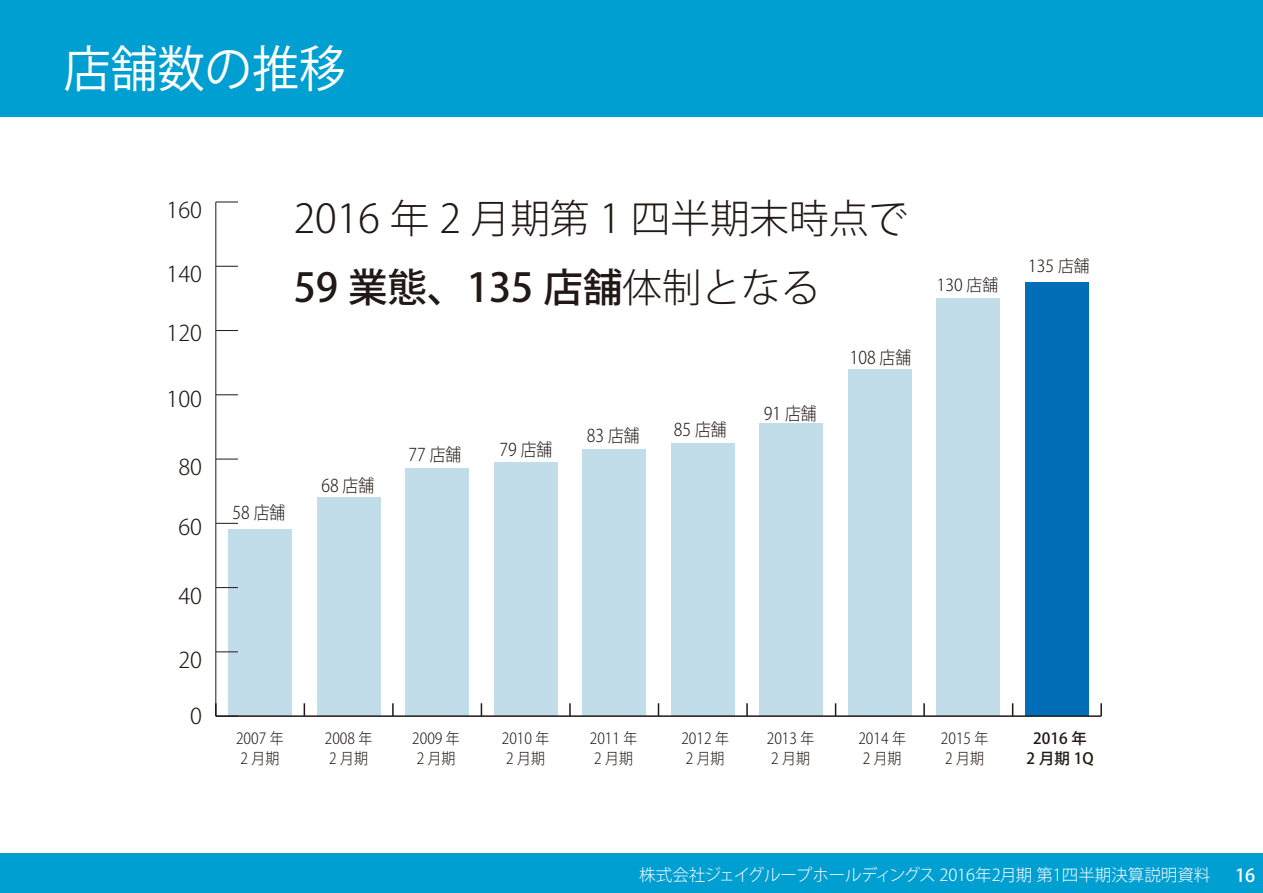
<style>
.page{position:relative;width:1263px;height:893px;background:#009fd2}
.page>*{position:absolute;margin:0;border:0;box-sizing:border-box;transform-origin:0 0}
.t1{font:49.5px "Koz Go Pro";color:#fff;scale:.95 1}
.t2{font:300 39.6px/69.3px "Koz Go Pro";color:#221815}
.t3{font:300 21.75px "Koz Go Pro";color:#221815}
.t4{font:500 18px "Koz Go Pro";color:#fff}
.t5{font:300 17.55px "Koz Go Pro";color:#221815;scale:.9 1}
.t6{font:300 16.5px "Koz Go Pro";color:#fff}
.t7{font:300 16.5px "Koz Go Pro";color:#221815;scale:.96 1}
.t8{font:300 15.45px/19.8px "Koz Go Pro";color:#221815;scale:.9 1}
.t9{font:500 15.45px/19.8px "Koz Go Pro";color:#221815;text-align:center}
.s1{font-weight:500}
</style>
<div class="page">
<div style="left:0;top:117px;width:1263px;height:735px;background:#fff"></div>
<div style="left:228px;top:530px;width:64px;height:186px;background:#c2ddea"></div>
<div style="left:317px;top:498px;width:63px;height:218px;background:#c2ddea"></div>
<div style="left:405px;top:469px;width:64px;height:247px;background:#c2ddea"></div>
<div style="left:494px;top:462px;width:64px;height:254px;background:#c2ddea"></div>
<div style="left:582px;top:449px;width:64px;height:267px;background:#c2ddea"></div>
<div style="left:671px;top:443px;width:64px;height:273px;background:#c2ddea"></div>
<div style="left:759px;top:424px;width:64px;height:292px;background:#c2ddea"></div>
<div style="left:848px;top:369px;width:64px;height:347px;background:#c2ddea"></div>
<div style="left:936px;top:298px;width:64px;height:418px;background:#c2ddea"></div>
<div style="left:1025px;top:282px;width:64px;height:434px;background:#036eb8"></div>
<hr style="left:216px;top:715px;width:885px;height:2px;background:#221815">
<svg style="left:304px;top:703px;width:1px;height:12px"></svg>
<svg style="left:392px;top:703px;width:2px;height:13px"></svg>
<svg style="left:481px;top:703px;width:1px;height:12px"></svg>
<svg style="left:569px;top:703px;width:2px;height:13px"></svg>
<svg style="left:658px;top:703px;width:1px;height:12px"></svg>
<svg style="left:746px;top:703px;width:2px;height:13px"></svg>
<svg style="left:835px;top:703px;width:1px;height:12px"></svg>
<svg style="left:923px;top:703px;width:2px;height:13px"></svg>
<svg style="left:1012px;top:703px;width:1px;height:12px"></svg>
<svg style="left:1100px;top:703px;width:2px;height:13px"></svg>
<hr style="left:216px;top:202px;width:1px;height:514px;background:#221815">
<svg style="left:215px;top:703px;width:23px;height:14px"></svg>
<svg style="left:216px;top:652px;width:22px;height:1px"></svg>
<svg style="left:216px;top:587px;width:22px;height:1px"></svg>
<svg style="left:216px;top:523px;width:22px;height:1px"></svg>
<svg style="left:216px;top:459px;width:22px;height:1px"></svg>
<svg style="left:216px;top:395px;width:22px;height:1px"></svg>
<svg style="left:217px;top:330px;width:21px;height:1px"></svg>
<svg style="left:216px;top:266px;width:22px;height:1px"></svg>
<svg style="left:216px;top:202px;width:22px;height:1px"></svg>
<h1 class="t1" style="left:64px;top:37px;width:299px">店舗数の推移</h1>
<h3 class="t3" style="left:166px;top:196px;width:37px">160</h3>
<h3 class="t3" style="left:166px;top:260px;width:37px">140</h3>
<h3 class="t3" style="left:166px;top:318px;width:37px">120</h3>
<h3 class="t3" style="left:166px;top:385px;width:37px">100</h3>
<h3 class="t3" style="left:178px;top:453px;width:25px">80</h3>
<h3 class="t3" style="left:178px;top:513px;width:25px">60</h3>
<h3 class="t3" style="left:178px;top:581px;width:25px">40</h3>
<h3 class="t3" style="left:178px;top:646px;width:25px">20</h3>
<h3 class="t3" style="left:190px;top:702px;width:13px">0</h3>
<h2 class="t2" style="left:294px;top:184px;width:616px">2016 年 2 月期第 1 四半期末時点で<br><span class="s1">59 業態、135 店舗</span>体制となる</h2>
<p class="t5" style="left:233px;top:501px;width:60px">58 店舗</p>
<p class="t5" style="left:321px;top:474px;width:60px">68 店舗</p>
<p class="t5" style="left:409px;top:443px;width:60px">77 店舗</p>
<p class="t5" style="left:500px;top:438px;width:60px">79 店舗</p>
<p class="t5" style="left:587px;top:424px;width:60px">83 店舗</p>
<p class="t5" style="left:674px;top:418px;width:60px">85 店舗</p>
<p class="t5" style="left:764px;top:402px;width:60px">91 店舗</p>
<p class="t5" style="left:850px;top:346px;width:70px">108 店舗</p>
<p class="t7" style="left:937px;top:275px;width:66px">130 店舗</p>
<p class="t7" style="left:1028px;top:255px;width:66px">135 店舗</p>
<p class="t8" style="left:236px;top:729px;width:54px">2007 年<br>2 月期</p>
<p class="t9" style="left:1027px;top:729px;width:68px">2016 年<br>2 月期 1Q</p>
<p class="t8" style="left:325px;top:729px;width:54px">2008 年<br>2 月期</p>
<p class="t8" style="left:412px;top:729px;width:54px">2009 年<br>2 月期</p>
<p class="t8" style="left:502px;top:729px;width:54px">2010 年<br>2 月期</p>
<p class="t8" style="left:590px;top:729px;width:54px">2011 年<br>2 月期</p>
<p class="t8" style="left:681px;top:729px;width:54px">2012 年<br>2 月期</p>
<p class="t8" style="left:767px;top:729px;width:54px">2013 年<br>2 月期</p>
<p class="t8" style="left:858px;top:729px;width:54px">2014 年<br>2 月期</p>
<p class="t8" style="left:941px;top:729px;width:54px">2015 年<br>2 月期</p>
<p class="t6" style="left:639px;top:864px;width:573px">株式会社ジェイグループホールディングス 2016年2月期 第1四半期決算説明資料</p>
<p class="t4" style="left:1235px;top:864px;width:22px">16</p>
</div>
